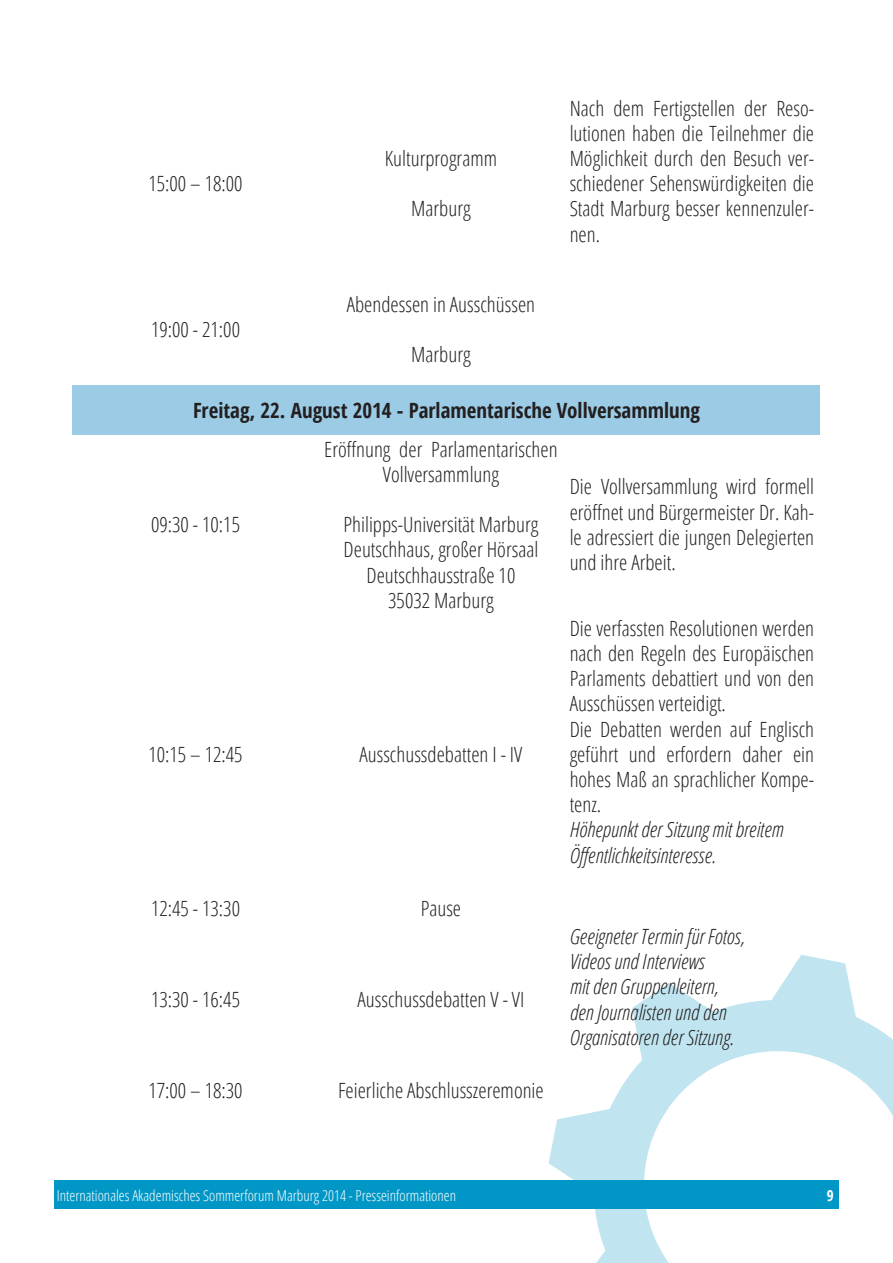
<style>
.page{position:relative;width:893px;height:1263px;background:#fff}
.page>*{position:absolute;margin:0;border:0;box-sizing:border-box;transform-origin:0 0}
.t1{font:300 condensed 21px/25.2px "Open Sans";color:#231f20;text-align:justify}
.t2{font:italic 300 condensed 21px "Open Sans";color:#231f20}
.t3{font:700 condensed 21px "Open Sans";color:#231f20}
.t4{font:300 condensed 15px "Open Sans";color:#fff}
.t5{font:700 condensed 15px "Open Sans";color:#fff}
</style>
<div class="page">
<svg style="left:595px;top:1000px;width:298px;height:263px"></svg>
<svg style="left:632px;top:983px;width:83px;height:78px"></svg>
<svg style="left:595px;top:1248px;width:46px;height:15px"></svg>
<svg style="left:549px;top:1108px;width:63px;height:73px"></svg>
<svg style="left:770px;top:955px;width:86px;height:63px"></svg>
<div style="left:73px;top:385px;width:747px;height:49px;background:#9bcbe5"></div>
<div style="left:54px;top:1181px;width:785px;height:28px;background:#0097c6"></div>
<p class="t1" style="left:148px;top:170px;width:96px">15:00 – 18:00</p>
<p class="t1" style="left:385px;top:145px;width:114px">Kulturprogramm</p>
<p class="t1" style="left:411px;top:196px;width:61px">Marburg</p>
<p class="t1" style="left:570px;top:95px;width:246px">Nach dem Fertigstellen der Reso&shy;lutionen haben die Teilnehmer die Möglichkeit durch den Besuch ver&shy;schiedener Sehenswürdigkeiten die Stadt Marburg besser kennenzuler&shy;nen.</p>
<p class="t1" style="left:347px;top:291px;width:190px">Abendessen in Ausschüssen</p>
<p class="t1" style="left:411px;top:341px;width:61px">Marburg</p>
<p class="t3" style="left:193px;top:395px;width:508px">Freitag, 22. August 2014 - Parlamentarische Vollversammlung</p>
<p class="t1" style="left:151px;top:316px;width:91px">19:00 - 21:00</p>
<p class="t1" style="left:151px;top:511px;width:91px">09:30 - 10:15</p>
<p class="t1" style="left:324px;top:436px;width:235px;text-align:center">Eröffnung der Parlamentarischen<br>Vollversammlung</p>
<p class="t1" style="left:344px;top:511px;width:196px">Philipps-Universität Marburg</p>
<p class="t1" style="left:344px;top:536px;width:196px">Deutschhaus, großer Hörsaal</p>
<p class="t1" style="left:366px;top:562px;width:150px">Deutschhausstraße 10</p>
<p class="t1" style="left:388px;top:587px;width:107px">35032 Marburg</p>
<p class="t1" style="left:148px;top:741px;width:96px">10:15 – 12:45</p>
<p class="t1" style="left:359px;top:741px;width:164px">Ausschussdebatten I - IV</p>
<p class="t1" style="left:151px;top:895px;width:91px">12:45 - 13:30</p>
<p class="t1" style="left:421px;top:895px;width:42px">Pause</p>
<p class="t1" style="left:151px;top:986px;width:91px">13:30 - 16:45</p>
<p class="t1" style="left:358px;top:986px;width:168px">Ausschussdebatten V - VI</p>
<p class="t1" style="left:148px;top:1077px;width:96px">17:00 – 18:30</p>
<p class="t1" style="left:338px;top:1077px;width:207px">Feierliche Abschlusszeremonie</p>
<p class="t1" style="left:570px;top:473px;width:246px">Die Vollversammlung wird formell eröffnet und Bürgermeister Dr. Kah&shy;le adressiert die jungen Delegierten und ihre Arbeit.</p>
<p class="t1" style="left:570px;top:615px;width:246px">Die verfassten Resolutionen werden nach den Regeln des Europäischen Parlaments debattiert und von den Ausschüssen verteidigt.</p>
<p class="t1" style="left:570px;top:716px;width:246px">Die Debatten werden auf Englisch geführt und erfordern daher ein hohes Maß an sprachlicher Kompe&shy;tenz.</p>
<p class="t2" style="left:570px;top:815px;width:215px">Höhepunkt der Sitzung mit breitem</p>
<p class="t2" style="left:570px;top:841px;width:147px">Öffentlichkeitsinteresse.</p>
<p class="t2" style="left:570px;top:922px;width:176px">Geeigneter Termin für Fotos,</p>
<p class="t2" style="left:570px;top:947px;width:136px">Videos und Interviews</p>
<p class="t2" style="left:570px;top:972px;width:150px">mit den Gruppenleitern,</p>
<p class="t2" style="left:570px;top:998px;width:158px">den Journalisten und den</p>
<p class="t2" style="left:570px;top:1023px;width:166px">Organisatoren der Sitzung.</p>
<p class="t4" style="left:57px;top:1185px;width:401px">Internationales Akademisches Sommerforum Marburg 2014 - Presseinformationen</p>
<p class="t5" style="left:827px;top:1185px;width:8px">9</p>
</div>
